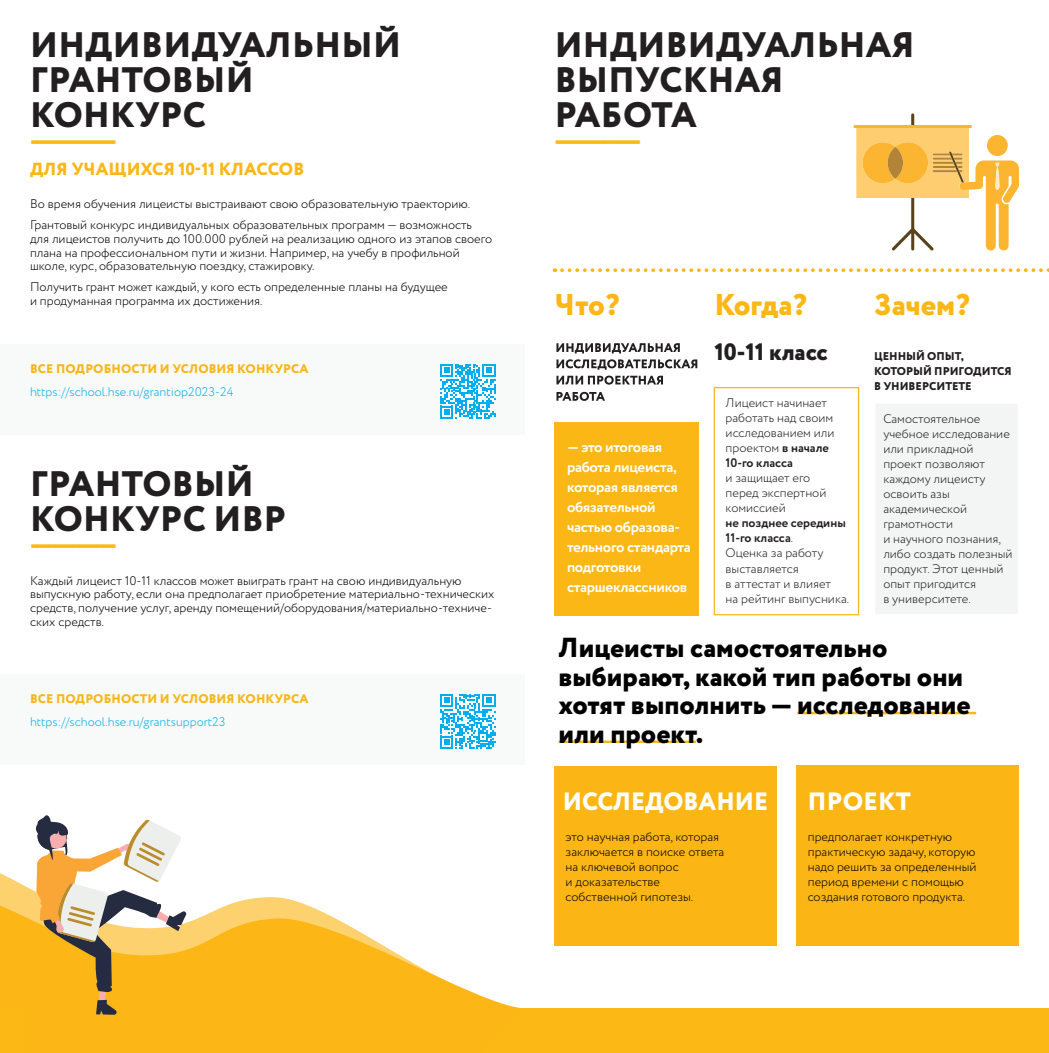
<style>
.page{position:relative;width:1049px;height:1053px;background:#fff}
.page>*{position:absolute;margin:0;border:0;box-sizing:border-box;transform-origin:0 0}
.t1{font:800 35.38px/34.6px "Circe";letter-spacing:.01em;color:#231f20}
.t2{font:800 30px "Circe";color:#fbb715}
.t3{font:800 27.5px/28.8px "Circe";color:#000}
.t4{font:800 25px "Circe";color:#fcb814}
.t5{font:800 25px "Circe";color:#fff}
.t6{font:800 23.75px "Circe";color:#231f20}
.t7{font:800 17.5px "Circe";letter-spacing:.01em;color:#fbb715}
.t8{font:700 15px/20px "Circe";letter-spacing:-.02em;color:#fff}
.t9{font:300 12.5px/15px "Circe";color:#000}
.t10{font:300 12.5px/15px "Circe";color:#231f20}
.t11{font:300 12.5px "Circe";color:#00aeef}
.t12{font:800 12.5px "Circe";letter-spacing:.01em;color:#f9b717}
.t13{font:800 11.25px/15px "Circe";color:#231f20}
.s1{font-weight:700}
</style>
<div class="page">
<div style="left:0;top:344px;width:524px;height:91px;background:#f3f5f5"></div>
<svg style="left:440px;top:364px;width:55px;height:55px"></svg>
<div style="left:0;top:674px;width:524px;height:91px;background:#f3f5f5"></div>
<svg style="left:440px;top:694px;width:55px;height:55px"></svg>
<div style="left:0;top:1008px;width:1049px;height:44px;background:#fcb814"></div>
<svg style="left:0;top:873px;width:520px;height:142px"></svg>
<svg style="left:35px;top:815px;width:152px;height:199px"></svg>
<div style="left:554px;top:766px;width:223px;height:179px;background:#fbb616"></div>
<div style="left:796px;top:765px;width:223px;height:180px;background:#fbb616"></div>
<div style="left:0;top:1008px;width:24px;height:44px;background:#fcb814"></div>
<hr style="left:797px;top:711px;width:179px;height:3px;background:#fcb814">
<hr style="left:558px;top:740px;width:138px;height:3px;background:#fcb814">
<div style="left:554px;top:421px;width:145px;height:194px;background:#fbb715"></div>
<div style="left:714px;top:387px;width:145px;height:228px;border:1px solid #fbb715"></div>
<div style="left:874px;top:402px;width:145px;height:213px;background:#f3f5f5;border:1px solid #fff"></div>
<svg style="left:556px;top:392px;width:49px;height:9px"></svg>
<svg style="left:556px;top:359px;width:141px;height:26px"></svg>
<svg style="left:556px;top:343px;width:124px;height:10px"></svg>
<svg style="left:562px;top:268px;width:487px;height:4px"></svg>
<svg style="left:853px;top:113px;width:166px;height:138px"></svg>
<h1 class="t1" style="left:30px;top:30px;width:372px">ИНДИВИДУАЛЬНЫЙ<br>ГРАНТОВЫЙ<br>КОНКУРС</h1>
<h3 class="t4" style="left:30px;top:124px;width:88px">--------------</h3>
<h3 class="t7" style="left:30px;top:157px;width:276px">ДЛЯ УЧАЩИХСЯ 10-11 КЛАССОВ</h3>
<p class="t9" style="left:30px;top:194px;width:444px;line-height:20.9px">Во время обучения лицеисты выстраивают свою образовательную траекторию.<br>Грантовый конкурс индивидуальных образовательных программ — возможность</p>
<p class="t9" style="left:30px;top:232px;width:464px;line-height:13.8px">для лицеистов получить до 100.000 рублей на реализацию одного из этапов своего плана на профессиональном пути и жизни. Например, на учебу в профильной школе, курс, образовательную поездку, стажировку.</p>
<p class="t9" style="left:30px;top:280px;width:419px;line-height:13.8px">Получить грант может каждый, у кого есть определенные планы на будущее и продуманная программа их достижения.</p>
<p class="t12" style="left:30px;top:360px;width:280px">ВСЕ ПОДРОБНОСТИ И УСЛОВИЯ КОНКУРСА</p>
<p class="t11" style="left:30px;top:383px;width:205px">https://school.hse.ru/grantiop2023-24</p>
<h1 class="t1" style="left:30px;top:468px;width:257px">ГРАНТОВЫЙ<br>КОНКУРС ИВР</h1>
<h3 class="t4" style="left:30px;top:527px;width:88px">--------------</h3>
<p class="t9" style="left:30px;top:574px;width:466px;line-height:13.8px">Каждый лицеист 10-11 классов может выиграть грант на свою индивидуальную выпускную работу, если она предполагает приобретение материально-технических средств, получение услуг, аренду помещений/оборудования/материально-техниче&shy;ских средств.</p>
<p class="t12" style="left:30px;top:690px;width:280px">ВСЕ ПОДРОБНОСТИ И УСЛОВИЯ КОНКУРСА</p>
<p class="t11" style="left:30px;top:713px;width:197px">https://school.hse.ru/grantsupport23</p>
<h1 class="t1" style="left:555px;top:30px;width:361px">ИНДИВИДУАЛЬНАЯ<br>ВЫПУСКНАЯ<br>РАБОТА</h1>
<h3 class="t4" style="left:554px;top:124px;width:88px">--------------</h3>
<h2 class="t2" style="left:554px;top:284px;width:66px">Что?</h2>
<h2 class="t2" style="left:714px;top:284px;width:94px">Когда?</h2>
<h2 class="t2" style="left:874px;top:284px;width:97px">Зачем?</h2>
<p class="t8" style="left:567px;top:437px;width:125px">— это итоговая работа лицеиста, которая является обязательной частью образова&shy;тельного стандарта подготовки старшеклассников</p>
<h3 class="t6" style="left:714px;top:336px;width:115px">10-11 класс</h3>
<p class="t10" style="left:726px;top:396px;width:110px">Лицеист начинает работать над своим исследованием или проектом <span class="s1">в начале<br>10-го класса</span></p>
<p class="t10" style="left:726px;top:471px;width:102px">и защищает его перед экспертной комиссией</p>
<p class="t10" style="left:726px;top:516px;width:125px"><span class="s1">не позднее середины<br>11-го класса</span>.<br>Оценка за работу выставляется<br>в аттестат и влияет<br>на рейтинг выпусника.</p>
<p class="t13" style="left:874px;top:349px;width:139px">ЦЕННЫЙ ОПЫТ,<br>КОТОРЫЙ ПРИГОДИТСЯ<br>В УНИВЕРСИТЕТЕ</p>
<p class="t10" style="left:883px;top:411px;width:131px">Самостоятельное учебное исследование или прикладной проект позволяют каждому лицеисту освоить азы академической грамотности<br>и научного познания, либо создать полезный продукт. Этот ценный опыт пригодится<br>в университете.</p>
<h3 class="t3" style="left:558px;top:634px;width:414px">Лицеисты самостоятельно выбирают, какой тип работы они хотят выполнить — исследование или проект.</h3>
<h3 class="t5" style="left:563px;top:785px;width:207px">ИССЛЕДОВАНИЕ</h3>
<h3 class="t5" style="left:808px;top:785px;width:104px">ПРОЕКТ</h3>
<p class="t9" style="left:808px;top:829px;width:170px">предполагает конкретную практическую задачу, которую надо решить за определенный период времени с помощью создания готового продукта.</p>
<p class="t9" style="left:566px;top:829px;width:160px">это научная работа, которая заключается в поиске ответа на ключевой вопрос<br>и доказательстве собственной гипотезы.</p>
</div>
